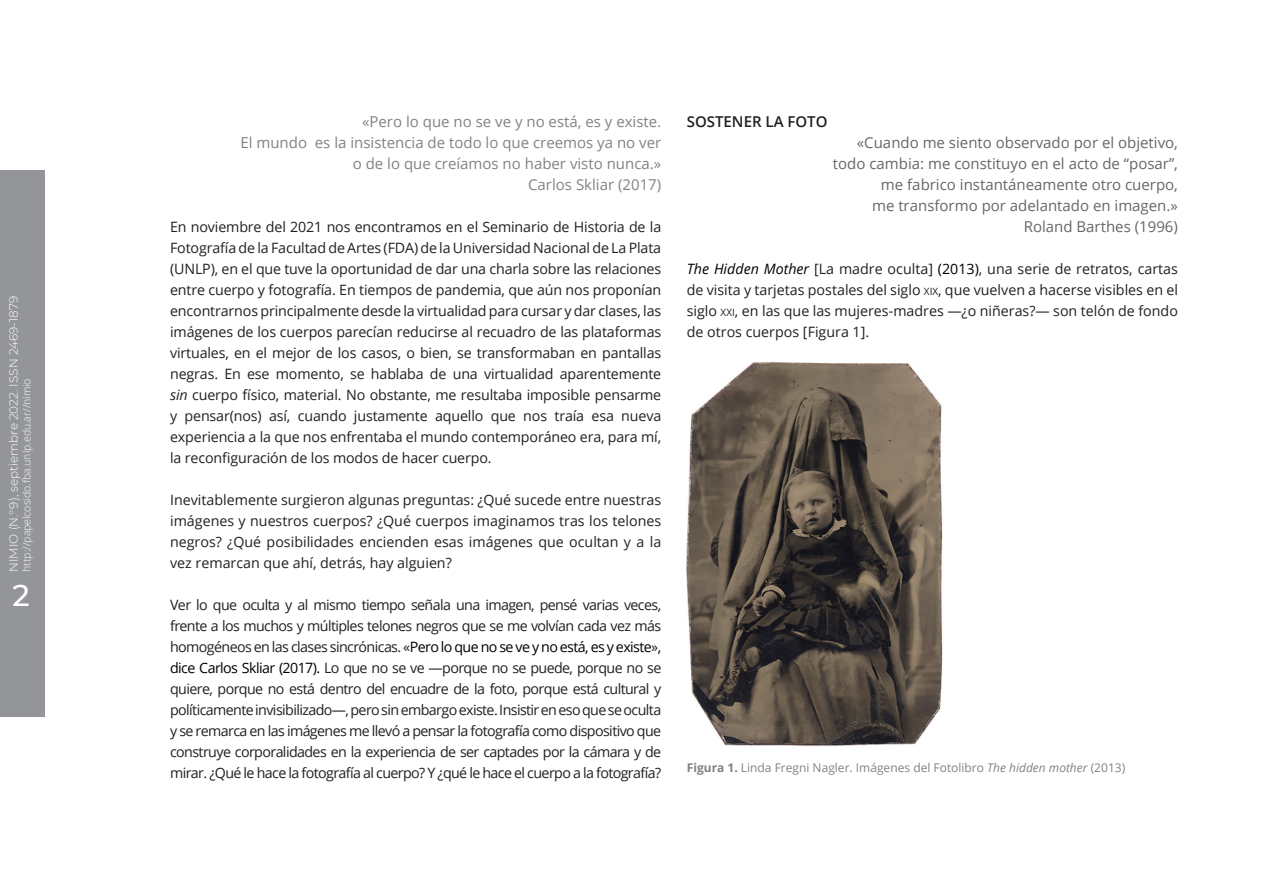
<style>
.page{position:relative;width:1263px;height:893px;background:#fff}
.page>*{position:absolute;margin:0;border:0;box-sizing:border-box;transform-origin:0 0}
.t1{font:500 30px "Montserrat";color:#fff}
.TextoBase-NIMIO{font:15px "Open Sans";color:#666}
.TextoBase-NIMIO-2{font:15px "Open Sans";color:#808285}
.Subti1-NIMIO{font:600 15px "Open Sans";color:#231f20}
.TextoBase-NIMIO-3{font:14.25px/21px "Open Sans";letter-spacing:-.005em;color:#231f20;text-align:justify}
.epigrafimagen_N{font:12px "Open Sans";color:#808285}
.t2{font:300 12px "Montserrat";color:#fff}
.t3{font:300 10.5px "Open Sans";color:#fff}
.s1{font-style:italic}
.s2{color:#000}
.s3{font-style:italic;color:#000}
.s4{font-size:10.05px}
.s5{font-weight:700}
</style>
<div class="page">
<div style="left:0;top:170px;width:44px;height:546px;background:#939598"></div>
<img style="left:687px;top:361px;width:256px;height:385px">
<p class="t2" style="left:6px;top:572px;width:277px;rotate:-90deg">NIMIO (N.° 9), septiembre 2022. ISSN 2469-1879</p>
<p class="t3" style="left:20px;top:572px;width:195px;rotate:-90deg">http://papelcosido.fba.unlp.edu.ar//nimio</p>
<h1 class="t1" style="left:13px;top:575px;width:19px">2</h1>
<p class="TextoBase-NIMIO-2" style="left:362px;top:112px;width:301px">«Pero lo que no se ve y no está, es y existe.</p>
<p class="TextoBase-NIMIO-2" style="left:240px;top:133px;width:422px">El mundo es la insistencia de todo lo que creemos ya no ver</p>
<p class="TextoBase-NIMIO-2" style="left:353px;top:154px;width:310px">o de lo que creíamos no haber visto nunca.»</p>
<p class="TextoBase-NIMIO-2" style="left:528px;top:175px;width:135px">Carlos Skliar (2017)</p>
<p class="TextoBase-NIMIO-3" style="left:170px;top:216px;width:493px">En noviembre del 2021 nos encontramos en el Seminario de Historia de la Fotografía de la Facultad de Artes (FDA) de la Universidad Nacional de La Plata (UNLP), en el que tuve la oportunidad de dar una charla sobre las relaciones entre cuerpo y fotografía. En tiempos de pandemia, que aún nos proponían encontrarnos principalmente desde la virtualidad para cursar y dar clases, las imágenes de los cuerpos parecían reducirse al recuadro de las plataformas virtuales, en el mejor de los casos, o bien, se transformaban en pantallas negras. En ese momento, se hablaba de una virtualidad aparentemente <span class="s1">sin</span> cuerpo físico, material. No obstante, me resultaba imposible pensarme y pensar(nos) así, cuando justamente aquello que nos traía esa nueva experiencia a la que nos enfrentaba el mundo contemporáneo era, para mí, la reconfiguración de los modos de hacer cuerpo.</p>
<p class="TextoBase-NIMIO-3" style="left:170px;top:489px;width:493px">Inevitablemente surgieron algunas preguntas: ¿Qué sucede entre nuestras imágenes y nuestros cuerpos? ¿Qué cuerpos imaginamos tras los telones negros? ¿Qué posibilidades encienden esas imágenes que ocultan y a la vez remarcan que ahí, detrás, hay alguien?</p>
<p class="TextoBase-NIMIO-3" style="left:170px;top:594px;width:493px">Ver lo que oculta y al mismo tiempo señala una imagen, pensé varias veces, frente a los muchos y múltiples telones negros que se me volvían cada vez más homogéneos en las clases sincrónicas. «<span class="s2">Pero lo que no se ve y no está, es y existe</span>»<span class="s2">, dice Carlos Skliar (2017).</span> Lo que no se ve —porque no se puede, porque no se quiere, porque no está dentro del encuadre de la foto, porque está cultural y políticamente invisibilizado—, pero sin embargo existe. Insistir en eso que se oculta y se remarca en las imágenes me llevó a pensar la fotografía como dispositivo que construye corporalidades en la experiencia de ser captades por la cámara y de mirar. ¿Qué le hace la fotografía al cuerpo? Y ¿qué le hace el cuerpo a la fotografía?</p>
<p class="Subti1-NIMIO" style="left:687px;top:112px;width:142px">SOSTENER LA FOTO</p>
<p class="TextoBase-NIMIO" style="left:857px;top:133px;width:323px">«Cuando me siento observado por el objetivo,</p>
<p class="TextoBase-NIMIO" style="left:833px;top:154px;width:347px">todo cambia: me constituyo en el acto de “posar”,</p>
<p class="TextoBase-NIMIO" style="left:881px;top:175px;width:298px">me fabrico instantáneamente otro cuerpo,</p>
<p class="TextoBase-NIMIO" style="left:872px;top:196px;width:307px">me transformo por adelantado en imagen.»</p>
<p class="TextoBase-NIMIO" style="left:1024px;top:217px;width:156px">Roland Barthes (1996)</p>
<p class="TextoBase-NIMIO-3" style="left:687px;top:258px;width:493px"><span class="s3">The Hidden Mother</span> [La madre oculta] <span class="s2">(2013)</span>, una serie de retratos, cartas de visita y tarjetas postales del siglo <span class="s4">XIX</span>, que vuelven a hacerse visibles en el siglo <span class="s4">XXI</span>, en las que las mujeres-madres —¿o niñeras?— son telón de fondo de otros cuerpos [Figura 1].</p>
<p class="epigrafimagen_N" style="left:687px;top:760px;width:440px"><span class="s5">Figura 1.</span> Linda Fregni Nagler. Imágenes del Fotolibro <span class="s1">The hidden mother</span> (2013)</p>
</div>
